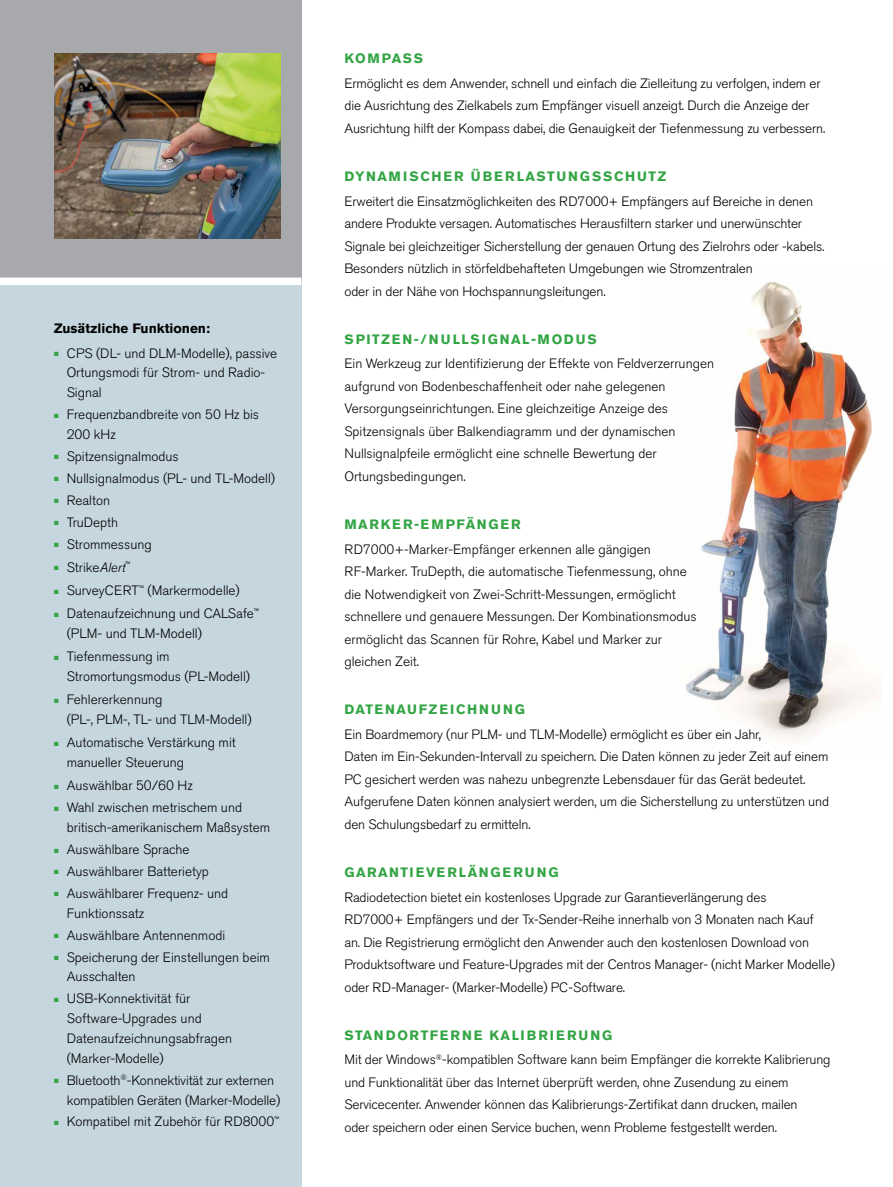
<style>
.page{position:relative;width:893px;height:1187px;background:#fff}
.page>*{position:absolute;margin:0;border:0;box-sizing:border-box;transform-origin:0 0}
.t1{font:300 13.5px/22.5px "Akzidenz Grotesk BE";letter-spacing:-.01em;color:#000}
.t2{font:700 13.5px "Akzidenz Grotesk BE";letter-spacing:.11em;color:#33a544}
.t3{font:700 13.5px "Akzidenz Grotesk BE";color:#000}
.t4{font:700 13.5px "Akzidenz Grotesk BE";letter-spacing:.13em;color:#33a544}
.s1{color:#33a544}
.s2{font-style:italic}
.s3{font-weight:700;color:#33a544}
</style>
<div class="page">
<img style="left:685px;top:282px;width:192px;height:457px">
<div style="left:0;top:281px;width:301px;height:905px;background:#c5d6df"></div>
<div style="left:0;top:0;width:301px;height:281px;background:#a7a9ac"></div>
<div style="left:0;top:277px;width:301px;height:8px;background:#fff"></div>
<img style="left:54px;top:53px;width:227px;height:186px">
<p class="t3" style="left:54px;top:321px;width:158px">ZUSÄTZLICHE FUNKTIONEN:</p>
<p class="t1" style="left:67px;top:343px;width:212px;line-height:19.8px;text-indent:-13px"><span class="s1">■</span> CPS (DL- und DLM-Modelle), passive<br>Ortungsmodi für Strom- und Radio-<br>Signal</p>
<p class="t1" style="left:67px;top:405px;width:194px;line-height:19.8px;text-indent:-13px"><span class="s1">■</span> Frequenzbandbreite von 50 Hz bis<br>200 kHz</p>
<p class="t1" style="left:54px;top:445px;width:126px"><span class="s1">■</span> Spitzensignalmodus</p>
<p class="t1" style="left:54px;top:467px;width:223px"><span class="s1">■</span> Nullsignalmodus (PL- und TL-Modell)</p>
<p class="t1" style="left:54px;top:489px;width:58px"><span class="s1">■</span> Realton</p>
<p class="t1" style="left:54px;top:511px;width:66px"><span class="s1">■</span> TruDepth</p>
<p class="t1" style="left:54px;top:533px;width:99px"><span class="s1">■</span> Strommessung</p>
<p class="t1" style="left:54px;top:556px;width:78px"><span class="s1">■</span> Strike<span class="s2">Alert</span><sup>™</sup></p>
<p class="t1" style="left:54px;top:579px;width:187px"><span class="s1">■</span> SurveyCERT<sup>™</sup> (Markermodelle)</p>
<p class="t1" style="left:67px;top:604px;width:194px;line-height:19.8px;text-indent:-13px"><span class="s1">■</span> Datenaufzeichnung und CALSafe<sup>™ </sup>(PLM- und TLM-Modell)</p>
<p class="t1" style="left:67px;top:647px;width:185px;line-height:19.8px;text-indent:-13px"><span class="s1">■</span> Tiefenmessung im<br>Stromortungsmodus (PL-Modell)</p>
<p class="t1" style="left:67px;top:690px;width:186px;line-height:19.8px;text-indent:-13px"><span class="s1">■</span> Fehlererkennung<br>(PL-, PLM-, TL- und TLM-Modell)</p>
<p class="t1" style="left:67px;top:733px;width:171px;line-height:19.8px;text-indent:-13px"><span class="s1">■</span> Automatische Verstärkung mit manueller Steuerung</p>
<p class="t1" style="left:54px;top:774px;width:140px"><span class="s1">■</span> Auswählbar 50/60 Hz</p>
<p class="t1" style="left:67px;top:798px;width:205px;line-height:19.8px;text-indent:-13px"><span class="s1">■</span> Wahl zwischen metrischem und britisch-amerikanischem Maßsystem</p>
<p class="t1" style="left:54px;top:838px;width:137px"><span class="s1">■</span> Auswählbare Sprache</p>
<p class="t1" style="left:54px;top:860px;width:156px"><span class="s1">■</span> Auswählbarer Batterietyp</p>
<p class="t1" style="left:67px;top:883px;width:163px;line-height:19.8px;text-indent:-13px"><span class="s1">■</span> Auswählbarer Frequenz- und<br>Funktionssatz</p>
<p class="t1" style="left:54px;top:923px;width:173px"><span class="s1">■</span> Auswählbare Antennenmodi</p>
<p class="t1" style="left:67px;top:947px;width:205px;line-height:19.8px;text-indent:-13px"><span class="s1">■</span> Speicherung der Einstellungen beim<br>Ausschalten</p>
<p class="t1" style="left:67px;top:988px;width:167px;line-height:19.8px;text-indent:-13px"><span class="s1">■</span> USB-Konnektivität für<br>Software-Upgrades und<br>Datenaufzeichnungsabfragen (Marker-Modelle)</p>
<p class="t1" style="left:67px;top:1070px;width:215px;line-height:19.8px;text-indent:-13px"><span class="s1">■</span> Bluetooth<sup>®</sup>-Konnektivität zur externen kompatiblen Geräten (Marker-Modelle)</p>
<p class="t1" style="left:54px;top:1110px;width:227px"><span class="s1">■</span> Kompatibel mit Zubehör für RD8000<sup>™</sup></p>
<p class="t2" style="left:344px;top:51px;width:24px">KOMP</p>
<p class="t2" style="left:392px;top:51px;width:22px">ASS</p>
<p class="t1" style="left:344px;top:72px;width:482px">Ermöglicht es dem Anwender, schnell und einfach die Zielleitung zu verfolgen, indem er die Ausrichtung des Zielkabels zum Empfänger visuell anzeigt. Durch die Anzeige der<br>Ausrichtung hilft der Kompass dabei, die Genauigkeit der Tiefenmessung zu verbessern.</p>
<p class="t2" style="left:344px;top:168px;width:56px">DYNAMISCHER</p>
<p class="t2" style="left:471px;top:168px;width:78px">ÜBER LASTUNGSSCHUTZ</p>
<p class="t1" style="left:344px;top:190px;width:482px">Erweitert die Einsatzmöglichkeiten des RD7000+ Empfängers auf Bereiche in denen andere Produkte versagen. Automatisches Herausfiltern starker und unerwünschter Signale bei gleichzeitiger Sicherstellung der genauen Ortung des Zielrohrs oder -kabels.<br>Besonders nützlich in störfeldbehafteten Umgebungen wie Stromzentralen<br>oder in der Nähe von Hochspannungsleitungen.</p>
<p class="t2" style="left:344px;top:331px;width:22px">SPITZEN</p>
<p class="t2" style="left:414px;top:331px;width:68px">-/NU LLSIGN</p>
<p class="t2" style="left:511px;top:331px;width:53px">AL-MODUS</p>
<p class="t1" style="left:344px;top:353px;width:371px">Ein Werkzeug zur Identifizierung der Effekte von Feldverzerrungen aufgrund von Bodenbeschaffenheit oder nahe gelegenen Versorgungseinrichtungen. Eine gleichzeitige Anzeige des Spitzensignals über Balkendiagramm und der dynamischen Nullsignalpfeile ermöglicht eine schnelle Bewertung der Ortungsbedingungen.</p>
<p class="t2" style="left:344px;top:516px;width:37px">MARKER</p>
<p class="t2" style="left:414px;top:516px;width:30px">-EMPFÄNGER</p>
<p class="t1" style="left:344px;top:538px;width:354px">RD7000+-Marker-Empfänger erkennen alle gängigen RF-Marker. TruDepth, die automatische Tiefenmessung, ohne die Notwendigkeit von Zwei-Schritt-Messungen, ermöglicht schnellere und genauere Messungen. Der Kombinationsmodus ermöglicht das Scannen für Rohre, Kabel und Marker zur gleichen Zeit.</p>
<p class="t4" style="left:344px;top:701px;width:182px">DATENAUFZEICHNUNG</p>
<p class="t1" style="left:344px;top:723px;width:486px">Ein Boardmemory (nur PLM- und TLM-Modelle) ermöglicht es über ein Jahr,<br>Daten im Ein-Sekunden-Intervall zu speichern. Die Daten können zu jeder Zeit auf einem PC gesichert werden was nahezu unbegrenzte Lebensdauer für das Gerät bedeutet.<br>Aufgerufene Daten können analysiert werden, um die Sicherstellung zu unterstützen und den Schulungsbedarf zu ermitteln.</p>
<p class="t2" style="left:344px;top:864px;width:55px">GARANTIE</p>
<p class="t2" style="left:426px;top:864px;width:54px">VER LÄNGERUNG</p>
<p class="t1" style="left:344px;top:886px;width:492px">Radiodetection bietet ein kostenloses Upgrade zur Garantieverlängerung des<br>RD7000+ Empfängers und der Tx-Sender-Reihe innerhalb von 3 Monaten nach Kauf<br>an. Die Registrierung ermöglicht den Anwender auch den kostenlosen Download von Produktsoftware und Feature-Upgrades mit der Centros Manager- (nicht Marker Modelle) oder RD-Manager- (Marker-Modelle) PC-Software.</p>
<p class="t1" style="left:344px;top:1022px;width:488px;line-height:24.6px"><span class="s3">STANDORTFERNE KALIBRIERUNG<br></span>Mit der Windows<sup>®</sup>-kompatiblen Software kann beim Empfänger die korrekte Kalibrierung</p>
<p class="t1" style="left:344px;top:1071px;width:455px">und Funktionalität über das Internet überprüft werden, ohne Zusendung zu einem<br>Servicecenter. Anwender können das Kalibrierungs-Zertifikat dann drucken, mailen oder speichern oder einen Service buchen, wenn Probleme festgestellt werden.</p>
</div>
